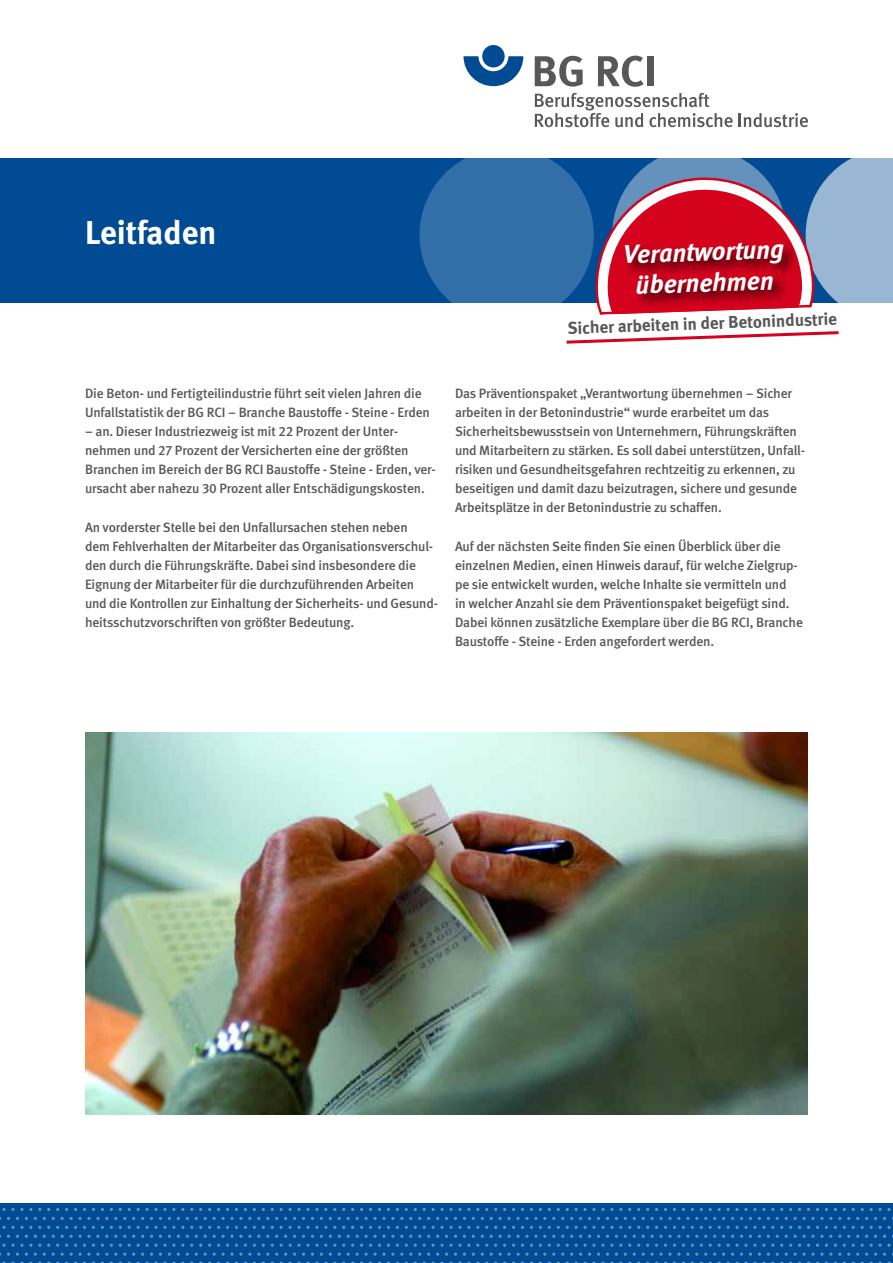
<style>
.page{position:relative;width:893px;height:1263px;background:#fff}
.page>*{position:absolute;margin:0;border:0;box-sizing:border-box;transform-origin:0 0}
.t1{font:700 33px "DGUV Meta";color:#fff}
.t2{font:italic 700 25.65px/30.9px "DGUV Meta";color:#fff;text-align:center}
.t3{font:700 17.1px "DGUV Meta";color:#58585a}
.t4{font:500 13.5px/19.2px "DGUV Meta";letter-spacing:-.01em;color:#58585a}
</style>
<div class="page">
<svg style="left:463px;top:56px;width:60px;height:30px"></svg>
<div style="left:482px;top:45px;width:23px;height:22px;background:#004b93;border-radius:50%"></div>
<svg style="left:535px;top:56px;width:48px;height:31px"></svg>
<svg style="left:598px;top:56px;width:46px;height:31px"></svg>
<div style="left:647px;top:56px;width:7px;height:30px;background:#58585a"></div>
<svg style="left:535px;top:93px;width:198px;height:34px"></svg>
<svg style="left:739px;top:113px;width:69px;height:14px"></svg>
<div style="left:0;top:158px;width:893px;height:145px;background:#004b93"></div>
<svg style="left:419px;top:148px;width:175px;height:174px;background:#447bb0"></svg>
<svg style="left:612px;top:148px;width:174px;height:174px;fill:#6592bd"></svg>
<div style="left:828px;top:158px;width:65px;height:145px;background:#99b7d3"></div>
<div style="left:0;top:1203px;width:893px;height:60px;background:#004b93"></div>
<svg style="left:137px;top:1208px;width:38px;height:3px"></svg>
<svg style="left:280px;top:1208px;width:47px;height:3px"></svg>
<svg style="left:432px;top:1208px;width:38px;height:3px"></svg>
<svg style="left:575px;top:1208px;width:38px;height:3px"></svg>
<svg style="left:718px;top:1208px;width:38px;height:3px"></svg>
<svg style="left:861px;top:1208px;width:30px;height:3px"></svg>
<svg style="left:213px;top:1217px;width:38px;height:3px"></svg>
<svg style="left:356px;top:1217px;width:38px;height:3px"></svg>
<svg style="left:499px;top:1217px;width:38px;height:3px"></svg>
<svg style="left:642px;top:1217px;width:38px;height:3px"></svg>
<svg style="left:785px;top:1217px;width:47px;height:3px"></svg>
<svg style="left:137px;top:1226px;width:38px;height:3px"></svg>
<svg style="left:280px;top:1226px;width:47px;height:3px"></svg>
<svg style="left:432px;top:1226px;width:38px;height:3px"></svg>
<svg style="left:575px;top:1226px;width:38px;height:3px"></svg>
<svg style="left:718px;top:1226px;width:38px;height:3px"></svg>
<svg style="left:861px;top:1226px;width:30px;height:3px"></svg>
<svg style="left:235px;top:1235px;width:249px;height:28px"></svg>
<svg style="left:485px;top:1235px;width:213px;height:28px"></svg>
<svg style="left:700px;top:1235px;width:193px;height:28px"></svg>
<svg style="left:2px;top:1208px;width:30px;height:3px"></svg>
<svg style="left:70px;top:1217px;width:38px;height:3px"></svg>
<svg style="left:2px;top:1226px;width:30px;height:3px"></svg>
<svg style="left:0;top:1235px;width:234px;height:28px"></svg>
<img style="left:85px;top:733px;width:723px;height:381px">
<svg style="left:563px;top:177px;width:279px;height:167px"></svg>
<h1 class="t1" style="left:85px;top:213px;width:133px">Leitfaden</h1>
<h2 class="t2" style="left:623px;top:240px;width:162px;rotate:-2deg">Verantwortung übernehmen</h2>
<p class="t3" style="left:567px;top:318px;width:271px;rotate:-2deg">Sicher arbeiten in der Betonindustrie</p>
<p class="t4" style="left:85px;top:384px;width:346px">Die Beton- und Fertigteilindustrie führt seit vielen Jahren die<br>Unfallstatistik der BG RCI – Branche Baustoffe - Steine - Erden</p>
<p class="t4" style="left:85px;top:422px;width:352px">– an. Dieser Industriezweig ist mit 22 Prozent der Unter&shy;nehmen und 27 Prozent der Versicherten eine der größten Branchen im Bereich der BG RCI Baustoffe - Steine - Erden, ver&shy;ursacht aber nahezu 30 Prozent aller Entschädigungskosten.</p>
<p class="t4" style="left:85px;top:518px;width:354px">An vorderster Stelle bei den Unfallursachen stehen neben<br>dem Fehlverhalten der Mitarbeiter das Organisationsverschul&shy;den durch die Führungskräfte. Dabei sind insbesondere die Eignung der Mitarbeiter für die durchzuführenden Arbeiten und die Kontrollen zur Einhaltung der Sicherheits- und Gesund&shy;heitsschutzvorschriften von größter Bedeutung.</p>
<p class="t4" style="left:455px;top:384px;width:352px">Das Präventionspaket „Verantwortung übernehmen – Sicher arbeiten in der Betonindustrie“ wurde erarbeitet um das Sicherheitsbewusstsein von Unternehmern, Führungskräften und Mitarbeitern zu stärken. Es soll dabei unterstützen, Unfall&shy;risiken und Gesundheitsgefahren rechtzeitig zu erkennen, zu beseitigen und damit dazu beizutragen, sichere und gesunde Arbeitsplätze in der Betonindustrie zu schaffen.</p>
<p class="t4" style="left:455px;top:537px;width:349px">Auf der nächsten Seite finden Sie einen Überblick über die einzelnen Medien, einen Hinweis darauf, für welche Zielgrup&shy;pe sie entwickelt wurden, welche Inhalte sie vermitteln und<br>in welcher Anzahl sie dem Präventionspaket beigefügt sind.<br>Dabei können zusätzliche Exemplare über die BG RCI, Branche Baustoffe - Steine - Erden angefordert werden.</p>
</div>
